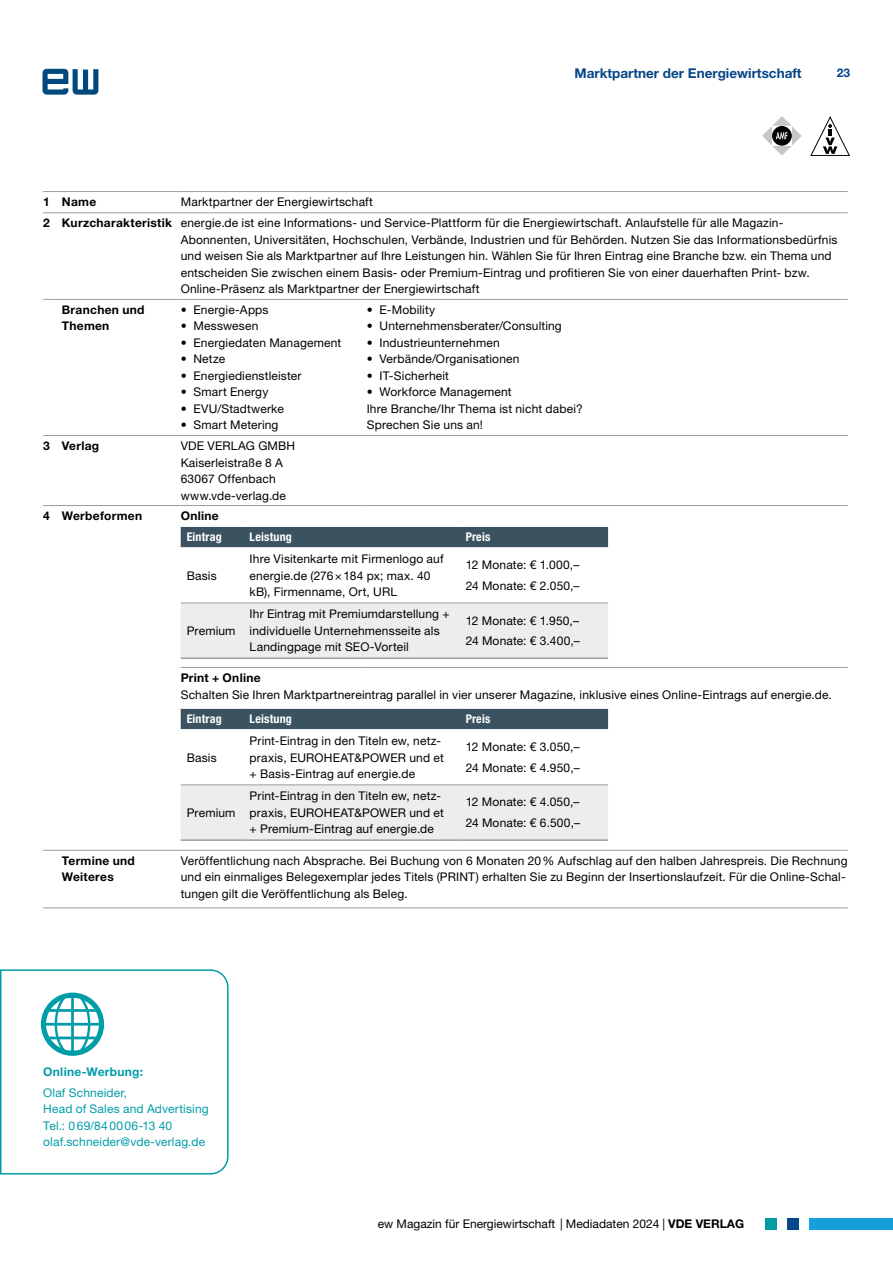
<style>
.page{position:relative;width:893px;height:1263px;background:#fff}
.page>*{position:absolute;margin:0;border:0;box-sizing:border-box;transform-origin:0 0}
.t1{font:700 13.5px "Helvetica Neue LT Std";color:#064787}
.t2{font:12px/16.5px "Helvetica Neue LT Std";letter-spacing:.015em;color:#000}
.t3{font:12px/16.5px "Helvetica Neue LT Std";letter-spacing:.015em;color:#009da8}
.t4{font:700 12px/16.5px "Helvetica Neue LT Std";letter-spacing:.025em;color:#000}
.t5{font:700 condensed 12px "Helvetica Neue LT Std";letter-spacing:.015em;color:#fff}
.t6{font:700 12px "Helvetica Neue LT Std";letter-spacing:.025em;color:#009da8}
.t7{font:700 12px "Helvetica Neue LT Std";color:#064787}
.s1{font-weight:700}
</style>
<div class="page">
<svg style="left:0;top:969px;width:229px;height:206px"></svg>
<svg style="left:41px;top:992px;width:63px;height:64px"></svg>
<svg style="left:43px;top:191px;width:13px;height:1px"></svg>
<hr style="left:56px;top:191px;width:125px;height:1px;background:#9d9d9c">
<hr style="left:181px;top:191px;width:186px;height:1px;background:#9d9d9c">
<hr style="left:367px;top:191px;width:481px;height:1px;background:#9d9d9c">
<svg style="left:43px;top:213px;width:13px;height:1px"></svg>
<hr style="left:56px;top:213px;width:125px;height:1px;background:#9d9d9c">
<hr style="left:181px;top:213px;width:186px;height:1px;background:#9d9d9c">
<hr style="left:367px;top:213px;width:481px;height:1px;background:#9d9d9c">
<svg style="left:43px;top:299px;width:13px;height:1px"></svg>
<hr style="left:56px;top:299px;width:125px;height:1px;background:#9d9d9c">
<hr style="left:181px;top:299px;width:186px;height:1px;background:#9d9d9c">
<hr style="left:367px;top:299px;width:481px;height:1px;background:#9d9d9c">
<svg style="left:43px;top:435px;width:13px;height:1px"></svg>
<hr style="left:56px;top:435px;width:125px;height:1px;background:#9d9d9c">
<hr style="left:181px;top:435px;width:186px;height:1px;background:#9d9d9c">
<hr style="left:367px;top:435px;width:481px;height:1px;background:#9d9d9c">
<svg style="left:43px;top:505px;width:13px;height:1px"></svg>
<hr style="left:181px;top:505px;width:186px;height:1px;background:#9d9d9c">
<hr style="left:367px;top:505px;width:481px;height:1px;background:#9d9d9c">
<hr style="left:181px;top:667px;width:186px;height:1px;background:#9d9d9c">
<hr style="left:367px;top:667px;width:481px;height:1px;background:#9d9d9c">
<svg style="left:43px;top:850px;width:13px;height:1px"></svg>
<hr style="left:56px;top:850px;width:125px;height:1px;background:#9d9d9c">
<hr style="left:181px;top:850px;width:186px;height:1px;background:#9d9d9c">
<hr style="left:367px;top:850px;width:481px;height:1px;background:#9d9d9c">
<svg style="left:43px;top:907px;width:13px;height:1px"></svg>
<hr style="left:56px;top:907px;width:125px;height:1px;background:#9d9d9c">
<hr style="left:181px;top:907px;width:186px;height:1px;background:#9d9d9c">
<hr style="left:367px;top:907px;width:481px;height:1px;background:#9d9d9c">
<hr style="left:56px;top:505px;width:125px;height:1px;background:#9d9d9c">
<div style="left:181px;top:527px;width:427px;height:20px;background:#3b5360"></div>
<div style="left:181px;top:604px;width:427px;height:53px;background:#ededed"></div>
<hr style="left:181px;top:603px;width:63px;height:1px;background:#9d9d9c">
<hr style="left:244px;top:603px;width:216px;height:1px;background:#9d9d9c">
<hr style="left:460px;top:603px;width:148px;height:1px;background:#9d9d9c">
<hr style="left:181px;top:657px;width:63px;height:2px;background:#9d9d9c">
<hr style="left:244px;top:657px;width:216px;height:2px;background:#9d9d9c">
<hr style="left:460px;top:657px;width:148px;height:2px;background:#9d9d9c">
<div style="left:181px;top:709px;width:427px;height:20px;background:#3b5360"></div>
<div style="left:181px;top:786px;width:427px;height:53px;background:#ededed"></div>
<hr style="left:181px;top:785px;width:63px;height:1px;background:#9d9d9c">
<hr style="left:244px;top:785px;width:216px;height:1px;background:#9d9d9c">
<hr style="left:460px;top:785px;width:148px;height:1px;background:#9d9d9c">
<hr style="left:181px;top:839px;width:63px;height:2px;background:#9d9d9c">
<hr style="left:244px;top:839px;width:216px;height:2px;background:#9d9d9c">
<hr style="left:460px;top:839px;width:148px;height:2px;background:#9d9d9c">
<svg style="left:43px;top:69px;width:55px;height:26px"></svg>
<svg style="left:762px;top:116px;width:40px;height:39px"></svg>
<div style="left:809px;top:1217px;width:84px;height:12px;background:#169fdb"></div>
<div style="left:787px;top:1217px;width:12px;height:12px;background:#064787"></div>
<div style="left:765px;top:1217px;width:12px;height:12px;background:#009da8"></div>
<svg style="left:810px;top:116px;width:40px;height:40px"></svg>
<p class="t1" style="left:574px;top:65px;width:229px">Marktpartner der Energiewirtschaft</p>
<p class="t7" style="left:837px;top:66px;width:15px">23</p>
<p class="t2" style="left:43px;top:191px;width:742px;line-height:21.3px;text-indent:138px">Marktpartner der Energiewirtschaft<br><span class="s1">2 Kurzcharakteristik</span> energie.de ist eine Informations- und Service-Plattform für die Energiewirtschaft. Anlaufstelle für alle Magazin-</p>
<p class="t2" style="left:181px;top:231px;width:658px">Abonnenten, Universitäten, Hochschulen, Verbände, Industrien und für Behörden. Nutzen Sie das Informationsbedürfnis und weisen Sie als Marktpartner auf Ihre Leistungen hin. Wählen Sie für Ihren Eintrag eine Branche bzw. ein Thema und entscheiden Sie zwischen einem Basis- oder Premium-Eintrag und profitieren Sie von einer dauerhaften Print- bzw.<br>Online-Präsenz als Marktpartner der Energiewirtschaft</p>
<p class="t4" style="left:62px;top:301px;width:84px">Branchen und<br>Themen</p>
<p class="t2" style="left:181px;top:301px;width:89px">• Energie-Apps</p>
<p class="t4" style="left:43px;top:193px;width:55px">1 Name</p>
<p class="t2" style="left:367px;top:301px;width:70px">• E-Mobility</p>
<p class="t2" style="left:367px;top:318px;width:197px">• Unternehmensberater/Consulting</p>
<p class="t2" style="left:367px;top:334px;width:134px">• Industrieunternehmen</p>
<p class="t2" style="left:367px;top:351px;width:154px">• Verbände/Organisationen</p>
<p class="t2" style="left:367px;top:367px;width:84px">• IT-Sicherheit</p>
<p class="t2" style="left:367px;top:384px;width:217px">• Workforce Management<br>Ihre Branche/Ihr Thema ist nicht dabei?<br>Sprechen Sie uns an!</p>
<p class="t2" style="left:181px;top:318px;width:79px">• Messwesen</p>
<p class="t2" style="left:181px;top:334px;width:162px">• Energiedaten Management</p>
<p class="t2" style="left:181px;top:351px;width:46px">• Netze</p>
<p class="t2" style="left:181px;top:367px;width:122px">• Energiedienstleister</p>
<p class="t2" style="left:181px;top:384px;width:89px">• Smart Energy</p>
<p class="t2" style="left:181px;top:400px;width:105px">• EVU/Stadtwerke</p>
<p class="t2" style="left:181px;top:417px;width:99px">• Smart Metering</p>
<p class="t4" style="left:43px;top:437px;width:58px">3 Verlag</p>
<p class="t2" style="left:181px;top:437px;width:116px">VDE VERLAG GMBH<br>Kaiserleistraße 8 A<br>63067 Offenbach www.vde-verlag.de</p>
<p class="t4" style="left:43px;top:507px;width:101px">4 Werbeformen</p>
<p class="t4" style="left:181px;top:507px;width:40px">Online</p>
<p class="t5" style="left:187px;top:529px;width:36px">Eintrag</p>
<p class="t5" style="left:250px;top:529px;width:44px">Leistung</p>
<p class="t5" style="left:466px;top:529px;width:26px">Preis</p>
<p class="t2" style="left:187px;top:567px;width:32px">Basis</p>
<p class="t2" style="left:250px;top:550px;width:195px">Ihre Visitenkarte mit Firmenlogo auf energie.de (276×184 px; max. 40 kB), Firmenname, Ort, URL</p>
<p class="t2" style="left:466px;top:554px;width:115px;line-height:20.7px">12 Monate: € 1.000,–<br>24 Monate: € 2.050,–</p>
<p class="t2" style="left:250px;top:606px;width:202px">Ihr Eintrag mit Premiumdarstellung + individuelle Unternehmensseite als<br>Landingpage mit SEO-Vorteil</p>
<p class="t2" style="left:466px;top:610px;width:116px;line-height:20.7px">12 Monate: € 1.950,–<br>24 Monate: € 3.400,–</p>
<p class="t4" style="left:181px;top:669px;width:81px">Print + Online</p>
<p class="t2" style="left:181px;top:686px;width:653px">Schalten Sie Ihren Marktpartnereintrag parallel in vier unserer Magazine, inklusive eines Online-Eintrags auf energie.de.</p>
<p class="t5" style="left:187px;top:711px;width:36px">Eintrag</p>
<p class="t5" style="left:250px;top:711px;width:44px">Leistung</p>
<p class="t5" style="left:466px;top:711px;width:26px">Preis</p>
<p class="t2" style="left:187px;top:749px;width:32px">Basis</p>
<p class="t2" style="left:187px;top:622px;width:50px">Premium</p>
<p class="t2" style="left:250px;top:732px;width:196px">Print-Eintrag in den Titeln ew, netz&shy;praxis, EUROHEAT&amp;POWER und et + Basis-Eintrag auf energie.de</p>
<p class="t2" style="left:466px;top:736px;width:116px;line-height:20.7px">12 Monate: € 3.050,–<br>24 Monate: € 4.950,–</p>
<p class="t2" style="left:187px;top:804px;width:50px">Premium</p>
<p class="t2" style="left:250px;top:788px;width:196px">Print-Eintrag in den Titeln ew, netz&shy;praxis, EUROHEAT&amp;POWER und et + Premium-Eintrag auf energie.de</p>
<p class="t2" style="left:466px;top:792px;width:116px;line-height:20.7px">12 Monate: € 4.050,–<br>24 Monate: € 6.500,–</p>
<p class="t4" style="left:62px;top:852px;width:75px">Termine und<br>Weiteres</p>
<p class="t2" style="left:181px;top:852px;width:668px">Veröffentlichung nach Absprache. Bei Buchung von 6 Monaten 20% Aufschlag auf den halben Jahrespreis. Die Rechnung und ein einmaliges Belegexemplar jedes Titels (PRINT) erhalten Sie zu Beginn der Insertionslaufzeit. Für die Online-Schal&shy;tungen gilt die Veröffentlichung als Beleg.</p>
<p class="t6" style="left:43px;top:1064px;width:101px">Online-Werbung:</p>
<p class="t3" style="left:43px;top:1084px;width:167px">Olaf Schneider,<br>Head of Sales and Advertising<br>Tel.: 069/840006-13 40 olaf.schneider@vde-verlag.de</p>
<p class="t2" style="left:378px;top:1215px;width:368px">ew Magazin für Energiewirtschaft | Mediadaten 2024 | <span class="s1">VDE VERLAG</span></p>
</div>
